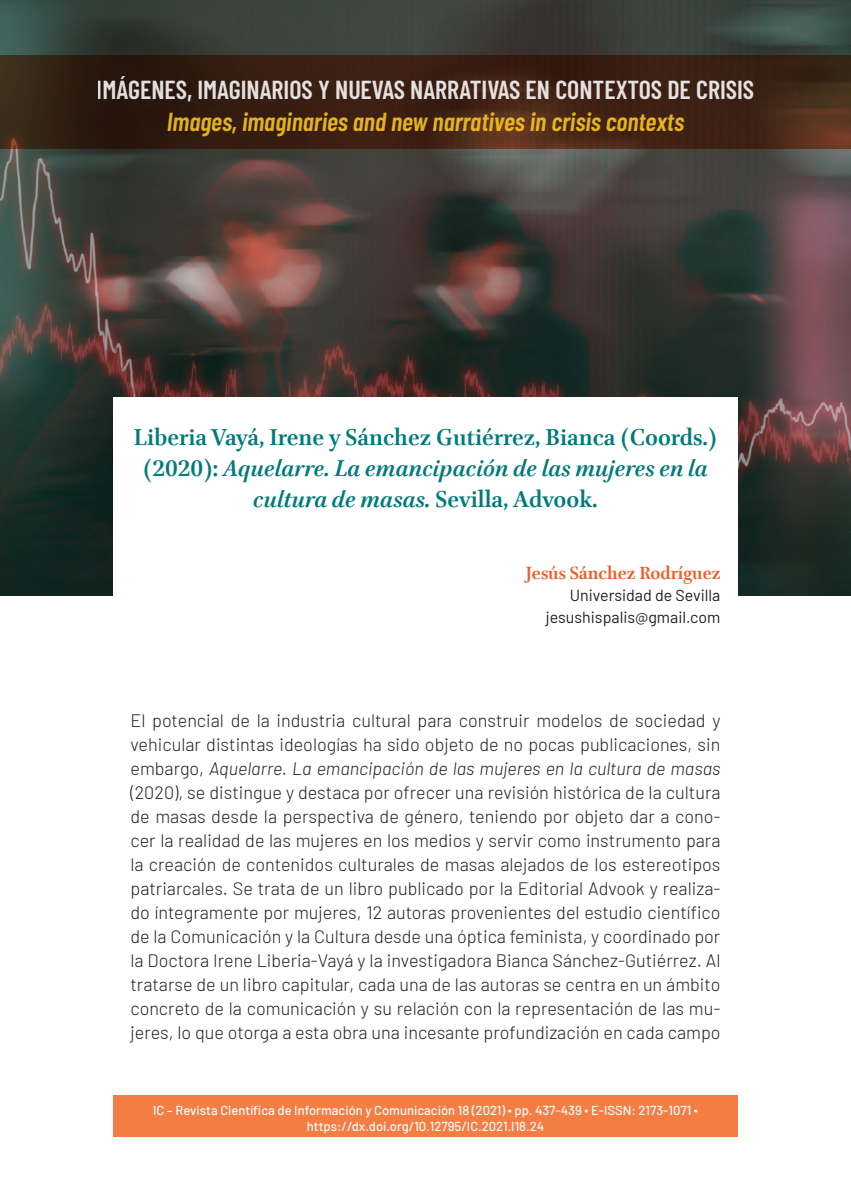
<style>
.page{position:relative;width:851px;height:1191px;background:#fff}
.page>*{position:absolute;margin:0;border:0;box-sizing:border-box;transform-origin:0 0}
._10_Título_bibliog{font:700 26px/31.2px "Brill";color:#007b7b;text-align:center}
.t1{font:600 26px "Barlow Condensed";color:#fff}
.t2{font:italic 600 26px "Barlow Condensed";color:#fecb1c}
._20_autor_2{font:700 20px "Brill";color:#f25a21}
._00_bsc_doble_esp_an{font:300 18px/24px "Barlow";color:#231f20;text-align:justify}
._21_autores_informac{font:16px "Barlow";color:#231f20}
.t3{font:500 13px/15.6px "Barlow";color:#fff;text-align:center}
.s1{font-style:italic}
</style>
<div class="page">
<img style="left:0;top:0;width:850px;height:595px">
<div style="left:113px;top:1095px;width:624px;height:42px;background:#f47d44"></div>
<svg style="left:0;top:55px;width:850px;height:94px;background:#3b2113"></svg>
<div style="left:113px;top:397px;width:624px;height:686px;background:#fff"></div>
<h1 class="t1" style="left:97px;top:72px;width:659px">IMÁGENES, IMAGINARIOS Y NUEVAS NARRATIVAS EN CONTEXTOS DE CRISIS</h1>
<h1 class="t2" style="left:167px;top:103px;width:518px">Images, imaginaries and new narratives in crisis contexts</h1>
<p class="_10_Título_bibliog" style="left:134px;top:422px;width:585px">Liberia Vayá, Irene y Sánchez Gutiérrez, Bianca (Coords.) (2020): <span class="s1">Aquelarre. La emancipación de las mujeres en la cultura de masas.</span> Sevilla, Advook.</p>
<p class="_20_autor_2" style="left:526px;top:559px;width:196px">Jesús Sánchez Rodríguez</p>
<p class="_21_autores_informac" style="left:569px;top:583px;width:152px">Universidad de Sevilla</p>
<p class="_21_autores_informac" style="left:546px;top:605px;width:176px">jesushispalis@gmail.com</p>
<p class="_00_bsc_doble_esp_an" style="left:130px;top:707px;width:591px">El potencial de la industria cultural para construir modelos de sociedad y vehicular distintas ideologías ha sido objeto de no pocas publicaciones, sin embargo, <span class="s1">Aquelarre. La emancipación de las mujeres en la cultura de masas </span>(2020), se distingue y destaca por ofrecer una revisión histórica de la cultura de masas desde la perspectiva de género, teniendo por objeto dar a cono&shy;cer la realidad de las mujeres en los medios y servir como instrumento para la creación de contenidos culturales de masas alejados de los estereotipos patriarcales. Se trata de un libro publicado por la Editorial Advook y realiza&shy;do íntegramente por mujeres, 12 autoras provenientes del estudio científico de la Comunicación y la Cultura desde una óptica feminista, y coordinado por la Doctora Irene Liberia-Vayá y la investigadora Bianca Sánchez-Gutiérrez. Al tratarse de un libro capitular, cada una de las autoras se centra en un ámbito concreto de la comunicación y su relación con la representación de las mu&shy;jeres, lo que otorga a esta obra una incesante profundización en cada campo</p>
<p class="t3" style="left:153px;top:1101px;width:546px">IC – Revista Científica de Información y Comunicación 18 (2021) ∙ pp. 437-439 ∙ E-ISSN: 2173-1071 ∙ https://dx.doi.org/10.12795/IC.2021.I18.24</p>
</div>
